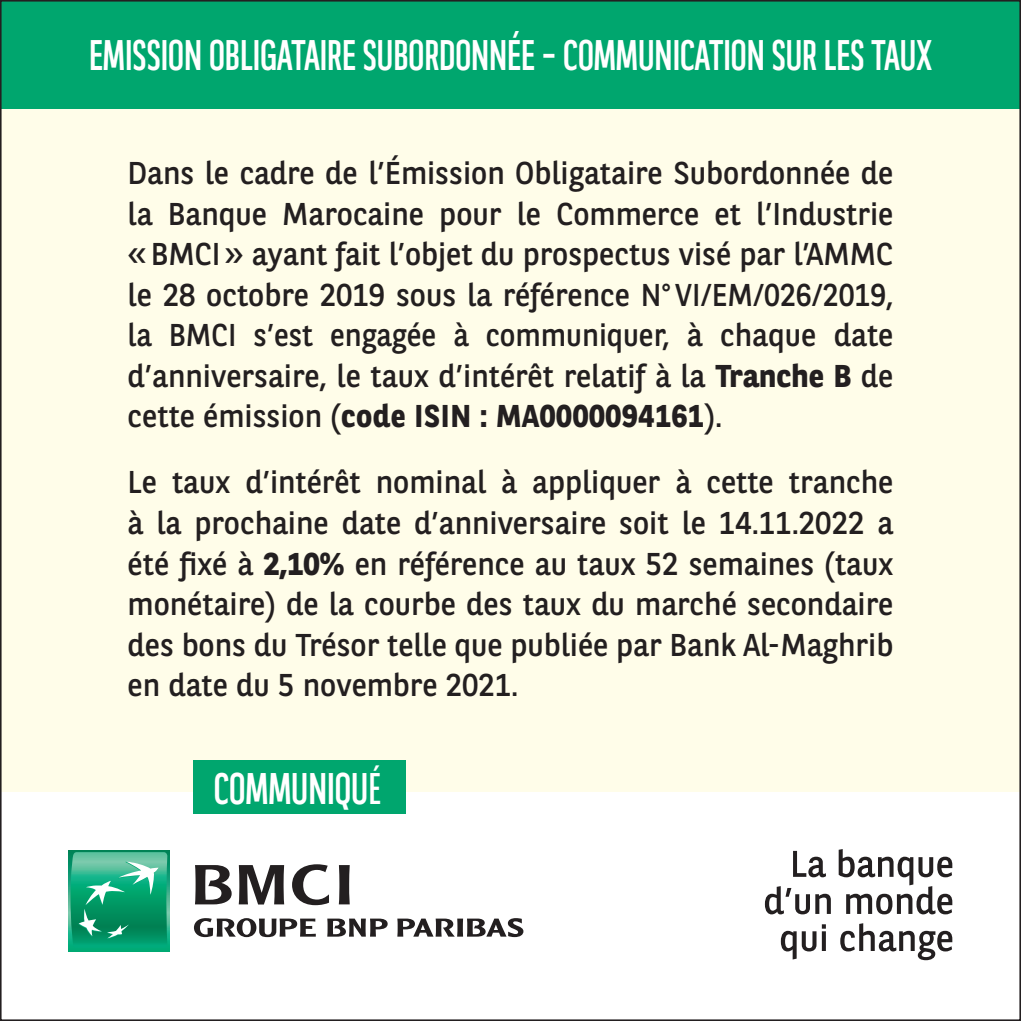
<style>
.page{position:relative;width:1021px;height:1021px;background:#fff}
.page>*{position:absolute;margin:0;border:0;box-sizing:border-box;transform-origin:0 0}
.t1{font:500 condensed 44.32px "BNPP Sans";color:#fff}
.t2{font:500 condensed 42.75px "BNPP Sans";color:#fff}
.t3{font:31.5px/40.5px "BNPP Sans";color:#231f20;text-align:justify}
.s1{font-weight:700}
.s2{font-family:"BNPP Sans Condensed";font-weight:400;font-stretch:normal}
</style>
<div class="page">
<div style="left:0;top:0;width:1020px;height:791px;background:#fffde9"></div>
<div style="left:0;top:0;width:1020px;height:108px;background:#00a66e"></div>
<svg style="left:69px;top:850px;width:100px;height:101px"></svg>
<svg style="left:70px;top:852px;width:97px;height:95px;background:#2cab82"></svg>
<svg style="left:195px;top:865px;width:37px;height:39px"></svg>
<svg style="left:239px;top:865px;width:45px;height:39px"></svg>
<svg style="left:292px;top:864px;width:37px;height:41px"></svg>
<svg style="left:339px;top:865px;width:11px;height:39px"></svg>
<svg style="left:194px;top:918px;width:122px;height:19px"></svg>
<svg style="left:327px;top:918px;width:60px;height:18px"></svg>
<svg style="left:397px;top:918px;width:126px;height:19px"></svg>
<svg style="left:793px;top:850px;width:33px;height:27px"></svg>
<svg style="left:765px;top:886px;width:65px;height:28px"></svg>
<svg style="left:838px;top:849px;width:114px;height:65px"></svg>
<svg style="left:780px;top:924px;width:45px;height:35px"></svg>
<svg style="left:840px;top:923px;width:112px;height:37px"></svg>
<div style="left:193px;top:760px;width:213px;height:53px;background:#00a66e"></div>
<p class="t2" style="left:89px;top:26px;width:844px">EMISSION OBLIGATAIRE SUBORDONNÉE – COMMUNICATION SUR LES TAUX</p>
<p class="t3" style="left:128px;top:152px;width:767px">Dans le cadre de l’Émission Obligataire Subordonnée de la Banque Marocaine pour le Commerce et l’Industrie «BMCI» ayant fait l’objet du prospectus visé par l’AMMC le 28 octobre 2019 sous la référence N°VI/EM/026/2019, la BMCI s’est engagée à communiquer, à chaque date d’anniversaire, le taux d’intérêt relatif à la <span class="s1">Tranche B</span> de cette émission (<span class="s1">code ISIN : MA0000094161</span>).</p>
<p class="t3" style="left:128px;top:461px;width:767px">Le taux d’intérêt nominal à appliquer à cette tranche à la prochaine date d’anniversaire soit le 14.11.2022 a été fixé à <span class="s1">2,10%</span> en référence au taux 52 semaines (taux monétaire) de la courbe des taux du marché secondaire des bons du Trésor telle que publiée par Bank Al-Maghrib en date du 5 novembre 2021.</p>
<p class="t1" style="left:214px;top:758px;width:169px">COMMUNIQU<span class="s2">É</span></p>
</div>
